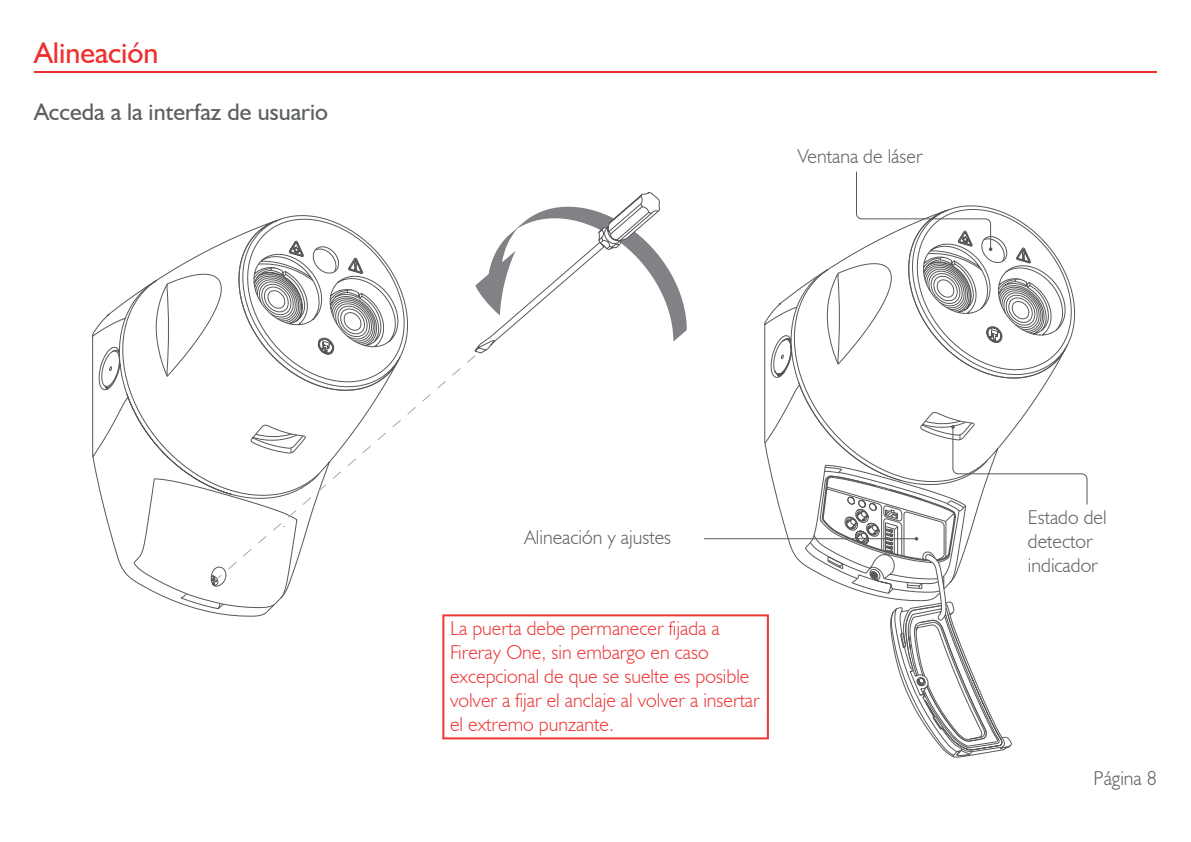
<style>
.page{position:relative;width:1191px;height:842px;background:#fff}
.page>*{position:absolute;margin:0;border:0;box-sizing:border-box;transform-origin:0 0}
.t1{font:30px "Humanist 521 BT";color:#ee302f}
.t2{font:24px "Humanist 521 BT";color:#5d6161}
.t3{font:300 20px/24px "Humanist 521 BT";color:#ee3636}
.t4{font:300 20px/24px "Humanist 521 BT";color:#5d6161}
.t5{font:300 20px "Humanist 521 BT";color:#5c5c5f}
</style>
<div class="page">
<hr style="left:34px;top:71px;width:1123px;height:2px;background:#ee3031">
<svg style="left:788px;top:540px;width:224px;height:216px"></svg>
<svg style="left:704px;top:171px;width:384px;height:369px"></svg>
<svg style="left:914px;top:537px;width:4px;height:4px"></svg>
<svg style="left:951px;top:425px;width:3px;height:4px"></svg>
<svg style="left:988px;top:247px;width:4px;height:4px"></svg>
<div style="left:442px;top:614px;width:327px;height:125px;border:2px solid #ee3635"></div>
<svg style="left:92px;top:322px;width:175px;height:295px"></svg>
<svg style="left:101px;top:215px;width:307px;height:398px"></svg>
<svg style="left:212px;top:355px;width:264px;height:228px"></svg>
<svg style="left:474px;top:192px;width:213px;height:162px"></svg>
<p class="t1" style="left:34px;top:35px;width:126px">Alineación</p>
<p class="t2" style="left:34px;top:97px;width:295px">Acceda a la interfaz de usuario</p>
<p class="t4" style="left:797px;top:144px;width:126px">Ventana de láser</p>
<p class="t4" style="left:524px;top:525px;width:148px">Alineación y ajustes</p>
<p class="t3" style="left:450px;top:615px;width:311px">La puerta debe permanecer fijada a Fireray One, sin embargo en caso excepcional de que se suelte es posible volver a fijar el anclaje al volver a insertar el extremo punzante.</p>
<p class="t4" style="left:1028px;top:505px;width:80px">Estado del detector</p>
<p class="t4" style="left:1028px;top:553px;width:71px">indicador</p>
<p class="t5" style="left:1093px;top:766px;width:65px">Página 8</p>
</div>
